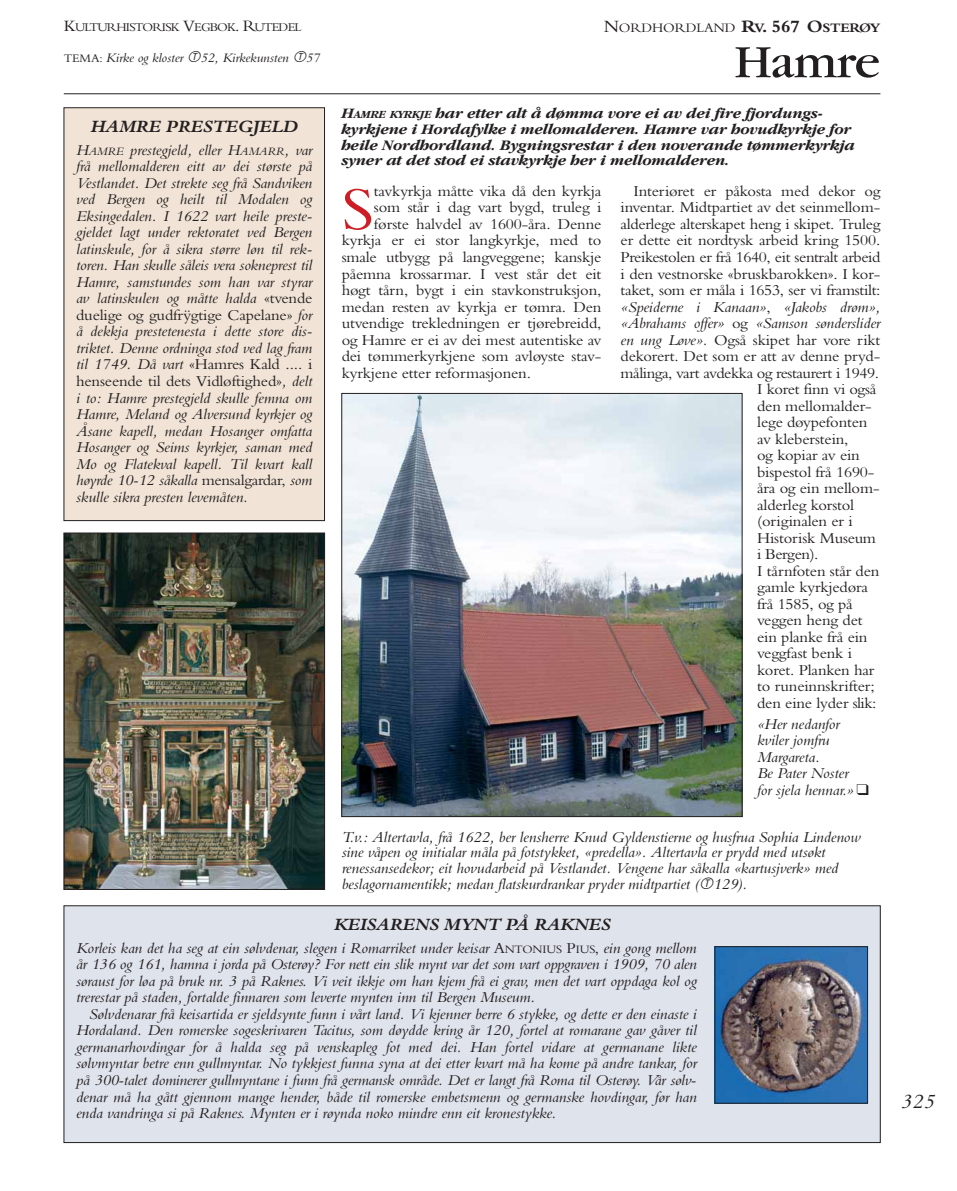
<style>
.page{position:relative;width:957px;height:1191px;background:#fff}
.page>*{position:absolute;margin:0;border:0;box-sizing:border-box;transform-origin:0 0}
.t1{font:63.15px "Bembo MT Std";color:#ce1e25;scale:1.05 1}
.t2{font:48px "Garamond";letter-spacing:-.015em;color:#231f20;scale:1.1 1}
.t3{font:italic 21px "Bembo MT Std";color:#231f20;scale:1.05 1}
.t4{font:italic 700 18px "Bembo MT Std";letter-spacing:-.01em;color:#231f20;scale:1.05 1}
.t5{font:italic 15.75px/16.5px "Bembo MT Std";letter-spacing:-.01em;color:#231f20;text-align:justify;scale:1.05 1}
.t6{font:15.75px "Bembo MT Std";letter-spacing:-.01em;color:#231f20;scale:1.05 1}
.t7{font:15.75px "Bembo MT Std";letter-spacing:-.03em;color:#231f20;scale:1.05 1}
.t8{font:italic 700 15px/15.8px "Garamond IT Cby BT";letter-spacing:-.01em;color:#231f20;scale:1.05 1}
.t9{font:italic 13.5px "Bembo MT Std";letter-spacing:-.01em;color:#231f20;scale:1.05 1}
.t10{font:13.5px "Bembo MT Std";letter-spacing:-.015em;color:#231f20;scale:1.05 1}
.t11{font:12.3px "Bembo MT Std";letter-spacing:-.065em;color:#231f20;scale:1.05 1}
.s1{font-size:16.5px}
.s2{font-style:normal;font-size:12px}
.s3{font-family:"Circle Frame";font-size:15px}
.s4{font-size:11.85px}
.s5{font-style:normal}
.s6{font-size:18px}
.s7{font-weight:700;font-size:18px}
.s8{font-weight:700}
.s9{font-size:11.25px}
.s10{font-style:italic}
.s11{font-family:"Circle Frame"}
.s12{font-style:normal;font-size:11.85px}
</style>
<div class="page">
<hr style="left:64px;top:93px;width:816px;height:1px;background:#231f20">
<div style="left:64px;top:905px;width:816px;height:237px;background:#dfe3ec"></div>
<div style="left:64px;top:108px;width:260px;height:412px;background:#f1e4d6"></div>
<div style="left:64px;top:108px;width:261px;height:413px;border:1px solid #231f20"></div>
<img style="left:344px;top:395px;width:396px;height:419px">
<img style="left:66px;top:535px;width:257px;height:352px">
<div style="left:64px;top:533px;width:261px;height:356px;border:1px solid #231f20"></div>
<img style="left:717px;top:948px;width:148px;height:153px">
<p class="t11" style="left:64px;top:22px;width:228px"><span class="s1">K</span>ULTURHISTORISK <span class="s1">V</span>EGBOK<span class="s1">. R</span>UTEDEL</p>
<p class="t9" style="left:64px;top:53px;width:246px"><span class="s2">TEMA:</span> Kirke og kloster <span class="s3">T</span>52, Kirkekunsten <span class="s3">T</span>57</p>
<p class="t4" style="left:91px;top:116px;width:199px">HAMRE PRESTEGJELD</p>
<p class="t5" style="left:76px;top:143px;width:226px">H<span class="s4">AMRE</span> prestegjeld, eller H<span class="s4">AMARR</span>, var frå mellomalderen eitt av dei største på Vest landet. Det strekte seg frå Sandviken ved Bergen og heilt til Modalen og Eksinge dalen. I 1622 vart heile preste - gjel det lagt under rektoratet ved Bergen latin skule, for å sikra større løn til rek - toren. Han skulle såleis vera sokneprest til Hamre, samstundes som han var styrar av latin skulen og måtte halda <span class="s5">«tvende duelige og gudfrÿgtige Capelane»</span> for å dekkja prestetenesta i dette store dis - triktet. Denne ordninga stod ved lag fram til 1749. Då vart <span class="s5">«Hamres Kald .... i henseende til dets Vidløftighed»</span>, delt i to: Hamre preste gjeld skulle femna om Hamre, Meland og Alversund kyrkjer og Åsane kapell, medan Hosanger omfatta Hosanger og Seims kyrkjer, saman med Mo og Flatekval kapell. Til kvart kall høyrde 10-12 så kalla <span class="s5">mensalgardar,</span> som skulle sikra presten levemåten.</p>
<p class="t10" style="left:604px;top:23px;width:265px"><span class="s6">N</span>ORDHORDLAND <span class="s7">R</span><span class="s8">V</span><span class="s7">. 567 O</span><span class="s8">STERØY</span></p>
<h2 class="t2" style="left:734px;top:45px;width:134px">Hamre</h2>
<p class="t8" style="left:342px;top:107px;width:490px">H<span class="s9">AMRE KYRKJE</span> har etter alt å dømma vore ei av dei fire fjordungs - kyrkjene i Hordafylke i mellomalderen. Hamre var hovudkyrkje for heile Nordhordland. Bygningsrestar i den noverande tømmerkyrkja syner at det stod ei stavkyrkje her i mellomalderen.</p>
<h1 class="t1" style="left:342px;top:186px;width:32px">S</h1>
<p class="t6" style="left:374px;top:185px;width:218px">tavkyrkja måtte vika då den kyrkja</p>
<p class="t6" style="left:633px;top:185px;width:237px">Interiøret er påkosta med dekor og</p>
<p class="t6" style="left:620px;top:202px;width:249px">inventar. Midtpartiet av det seinmel lom -</p>
<p class="t6" style="left:620px;top:218px;width:249px">alder lege alter skapet heng i skipet. Tru leg</p>
<p class="t6" style="left:620px;top:235px;width:249px">er dette eit nordtysk arbeid kring 1500.</p>
<p class="t6" style="left:620px;top:251px;width:249px">Preikestolen er frå 1640, eit sen tralt arbeid</p>
<p class="t6" style="left:620px;top:268px;width:249px">i den vest norske «brusk barokken». I kor -</p>
<p class="t6" style="left:620px;top:284px;width:249px">taket, som er måla i 1653, ser vi framstilt:</p>
<p class="t5" style="left:620px;top:300px;width:249px">«Speiderne i Kanaan»<span class="s5">,</span> «Jakobs drøm»,</p>
<p class="t5" style="left:620px;top:316px;width:249px">«Abrahams offer» <span class="s5">og</span> «Samson sønderslider</p>
<p class="t6" style="left:620px;top:334px;width:249px"><span class="s10">en ung Løve».</span> Også skipet har vore rikt</p>
<p class="t6" style="left:620px;top:350px;width:249px">dekorert. Det som er att av denne pryd -</p>
<p class="t7" style="left:620px;top:367px;width:247px">målinga, vart avdekka og restaurert i 1949.</p>
<p class="t6" style="left:757px;top:383px;width:115px">I koret finn vi også</p>
<p class="t6" style="left:757px;top:400px;width:110px">den mel lom alder -</p>
<p class="t6" style="left:757px;top:416px;width:107px">lege døype fonten</p>
<p class="t6" style="left:757px;top:433px;width:89px">av kle berstein,</p>
<p class="t6" style="left:757px;top:449px;width:99px">og ko piar av ein</p>
<p class="t6" style="left:757px;top:466px;width:113px">bis pestol frå 1690-</p>
<p class="t6" style="left:757px;top:482px;width:118px">åra og ein mel lom -</p>
<p class="t6" style="left:757px;top:499px;width:94px">alderleg kor stol</p>
<p class="t6" style="left:757px;top:515px;width:92px">(origi nalen er i</p>
<p class="t6" style="left:757px;top:532px;width:115px">Historisk Mu seum</p>
<p class="t6" style="left:757px;top:548px;width:60px">i Bergen).</p>
<p class="t6" style="left:757px;top:565px;width:118px">I tårnfoten står den</p>
<p class="t6" style="left:757px;top:581px;width:107px">gamle kyr kje døra</p>
<p class="t6" style="left:757px;top:598px;width:93px">frå 1585, og på</p>
<p class="t6" style="left:757px;top:614px;width:102px">veg gen heng det</p>
<p class="t6" style="left:757px;top:631px;width:107px">ein planke frå ein</p>
<p class="t6" style="left:757px;top:647px;width:92px">veggfast benk i</p>
<p class="t6" style="left:757px;top:664px;width:113px">koret. Planken har</p>
<p class="t6" style="left:757px;top:680px;width:114px">to runeinn skrif ter;</p>
<p class="t6" style="left:757px;top:697px;width:115px">den eine lyder slik:</p>
<p class="t5" style="left:757px;top:717px;width:108px;text-align:left">«Her nedan for kviler jomfru<br>Margareta.<br>Be Pater Noster<br>for sjela hennar.» ❑</p>
<p class="t6" style="left:374px;top:202px;width:218px">som står i dag vart bygd, truleg i</p>
<p class="t6" style="left:374px;top:218px;width:218px">første halvdel av 1600-åra. Denne</p>
<p class="t6" style="left:342px;top:235px;width:249px">kyrkja er ei stor langkyrkje, med to</p>
<p class="t6" style="left:342px;top:251px;width:249px">smale utbygg på langveg gene; kanskje</p>
<p class="t6" style="left:342px;top:268px;width:249px">påemna kross armar. I vest står det eit</p>
<p class="t6" style="left:342px;top:284px;width:249px">høgt tårn, bygt i ein stav konstruksjon,</p>
<p class="t6" style="left:342px;top:301px;width:249px">medan resten av kyrkja er tømra. Den</p>
<p class="t6" style="left:342px;top:317px;width:249px">utvendige trekledningen er tjørebreidd,</p>
<p class="t6" style="left:342px;top:334px;width:249px">og Hamre er ei av dei mest autentiske av</p>
<p class="t6" style="left:342px;top:350px;width:249px">dei tøm merkyrkjene som avløyste stav -</p>
<p class="t6" style="left:342px;top:367px;width:182px">kyrkjene etter reformasjonen.</p>
<p class="t5" style="left:342px;top:830px;width:495px;line-height:15.8px;text-align:left">T.v.: Altertavla, frå 1622, ber lens herre Knud Gyldenstierne og husfrua Sophia Lindenow sine våpen og initialar måla på fotstykket, «predella». Alter tavla er prydd med utsøkt renessanse dekor; eit hovud arbeid på Vestlandet. Vengene har såkalla «kartusjverk» med beslag ornamentikk; medan flatskur dran kar pryder midtpartiet (<span class="s11">T</span>129).</p>
<p class="t4" style="left:334px;top:913px;width:265px">KEISARENS MYNT PÅ RAKNES</p>
<p class="t5" style="left:76px;top:941px;width:593px">Korleis kan det ha seg at ein sølvdenar, slegen i Romarriket under keisar <span class="s5">A</span><span class="s12">NTONIUS</span> <span class="s5">P</span><span class="s12">IUS</span><span class="s5">,</span> ein gong mellom år 136 og 161, hamna i jorda på Osterøy? For nett ein slik mynt var det som vart oppgraven i 1909, 70 alen søraust for løa på bruk nr. 3 på Raknes. Vi veit ikkje om han kjem frå ei grav, men det vart oppdaga kol og trerestar på staden, fortalde finnaren som leverte mynten inn til Bergen Museum.</p>
<p class="t5" style="left:76px;top:1007px;width:593px;text-indent:13px">Sølvdenarar frå keisartida er sjeldsynte funn i vårt land. Vi kjenner berre 6 stykke, og dette er den einaste i Hordaland. Den romerske soges krivaren Tacitus, som døydde kring år 120, fortel at romarane gav gåver til germanarhovdingar for å halda seg på venskapleg fot med dei. Han fortel vidare at germanane likte sølvmyntar betre enn gullmyntar. No tykkjest funna syna at dei etter kvart må ha kome på andre tankar, for på 300-talet dominerer gullmyntane i funn frå germansk område. Det er langt frå Roma til Osterøy. Vår sølv - denar må ha gått gjennom mange hender, både til romerske embetsmenn og germanske hovdingar, før han enda vandringa si på Raknes. Mynten er i røynda noko mindre enn eit kronestykke.</p>
<h3 class="t3" style="left:901px;top:1094px;width:34px">325</h3>
</div>
